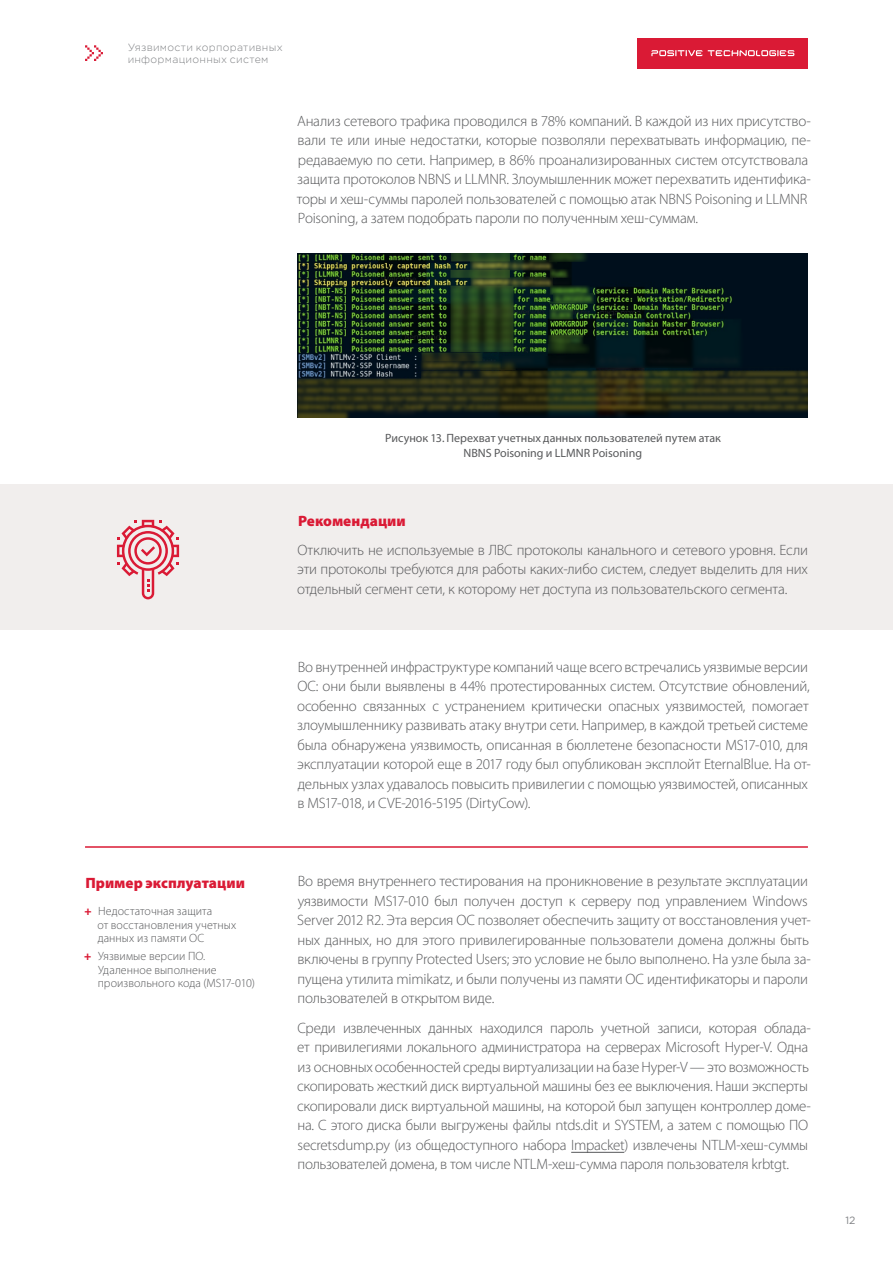
<style>
.page{position:relative;width:893px;height:1263px;background:#fff}
.page>*{position:absolute;margin:0;border:0;box-sizing:border-box;transform-origin:0 0}
.t1{font:300 15px/19.5px "Myriad Pro";letter-spacing:-.015em;color:#58595b}
.t2{font:900 15px "Myriad Pro";color:#da1a35}
.t3{font:300 12px/13.5px "Myriad Pro";letter-spacing:.005em;color:#58595b}
.t4{font:12px/14.4px "Myriad Pro";color:#58595b;text-align:center}
.t5{font:300 10.5px/12.6px "Gotham Pro";letter-spacing:.03em;color:#808285}
.t6{font:10.5px "Gotham Pro";color:#808285}
.s1{font-weight:900;color:#da1a35}
</style>
<div class="page">
<div style="left:0;top:484px;width:893px;height:146px;background:#f1eeed"></div>
<svg style="left:117px;top:520px;width:62px;height:79px"></svg>
<img style="left:298px;top:253px;width:510px;height:164px">
<hr style="left:85px;top:846px;width:723px;height:2px;background:#da1a35">
<hr style="left:571px;top:1152px;width:53px;height:1px;background:#58595b">
<div style="left:638px;top:38px;width:170px;height:30px;background:#da1a35"></div>
<svg style="left:651px;top:50px;width:143px;height:6px"></svg>
<svg style="left:85px;top:45px;width:18px;height:16px"></svg>
<p class="t5" style="left:128px;top:41px;width:157px">Уязвимости корпоративных информационных систем</p>
<p class="t1" style="left:297px;top:111px;width:516px">Анализ сетевого трафика проводился в 78% компаний. В каждой из них присутство&shy;вали те или иные недостатки, которые позволяли перехватывать информацию, пе&shy;редаваемую по сети. Например, в 86% проанализированных систем отсутствовала защита протоколов NBNS и LLMNR. Злоумышленник может перехватить идентифика&shy;торы и хеш-суммы паролей пользователей с помощью атак NBNS Poisoning и LLMNR Poisoning, а затем подобрать пароли по полученным хеш-суммам.</p>
<p class="t2" style="left:85px;top:875px;width:161px">Пример эксплуатации</p>
<p class="t3" style="left:97px;top:905px;width:140px;text-indent:-13px"><span class="s1">+</span> Недостаточная защита<br>от восстановления учетных данных из памяти ОС</p>
<p class="t3" style="left:98px;top:949px;width:159px;text-indent:-13px"><span class="s1">+</span> Уязвимые версии ПО.<br>Удаленное выполнение произвольного кода (MS17-010)</p>
<p class="t4" style="left:385px;top:431px;width:337px">Рисунок 13. Перехват учетных данных пользователей путем атак<br>NBNS Poisoning и LLMNR Poisoning</p>
<p class="t2" style="left:298px;top:512px;width:109px">Рекомендации</p>
<p class="t1" style="left:297px;top:540px;width:512px;text-align:justify">Отключить не используемые в ЛВС протоколы канального и сетевого уровня. Если эти протоколы требуются для работы каких-либо систем, следует выделить для них отдельный сегмент сети, к которому нет доступа из пользовательского сегмента.</p>
<p class="t1" style="left:297px;top:657px;width:515px">Во внутренней инфраструктуре компаний чаще всего встречались уязвимые версии ОС: они были выявлены в 44% протестированных систем. Отсутствие обновлений, особенно связанных с устранением критически опасных уязвимостей, помогает злоумышленнику развивать атаку внутри сети. Например, в каждой третьей системе была обнаружена уязвимость, описанная в бюллетене безопасности MS17-010, для эксплуатации которой еще в 2017 году был опубликован эксплойт EternalBlue. На от&shy;дельных узлах удавалось повысить привилегии с помощью уязвимостей, описанных в MS17-018, и CVE-2016-5195 (DirtyCow).</p>
<p class="t1" style="left:297px;top:872px;width:515px">Во время внутреннего тестирования на проникновение в результате эксплуатации уязвимости MS17-010 был получен доступ к серверу под управлением Windows Server 2012 R2. Эта версия ОС позволяет обеспечить защиту от восстановления учет&shy;ных данных, но для этого привилегированные пользователи домена должны быть включены в группу Protected Users; это условие не было выполнено. На узле была за&shy;пущена утилита mimikatz, и были получены из памяти ОС идентификаторы и пароли пользователей в открытом виде.</p>
<p class="t1" style="left:297px;top:1018px;width:515px">Среди извлеченных данных находился пароль учетной записи, которая облада&shy;ет привилегиями локального администратора на серверах Microsoft Hyper-V. Одна из основных особенностей среды виртуализации на базе Hyper-V — это возможность скопировать жесткий диск виртуальной машины без ее выключения. Наши эксперты скопировали диск виртуальной машины, на которой был запущен контроллер доме&shy;на. С этого диска были выгружены файлы ntds.dit и SYSTEM, а затем с помощью ПО secretsdump.py (из общедоступного набора Impacket) извлечены NTLM-хеш-суммы пользователей домена, в том числе NTLM-хеш-сумма пароля пользователя krbtgt.</p>
<p class="t6" style="left:845px;top:1215px;width:12px">12</p>
</div>
